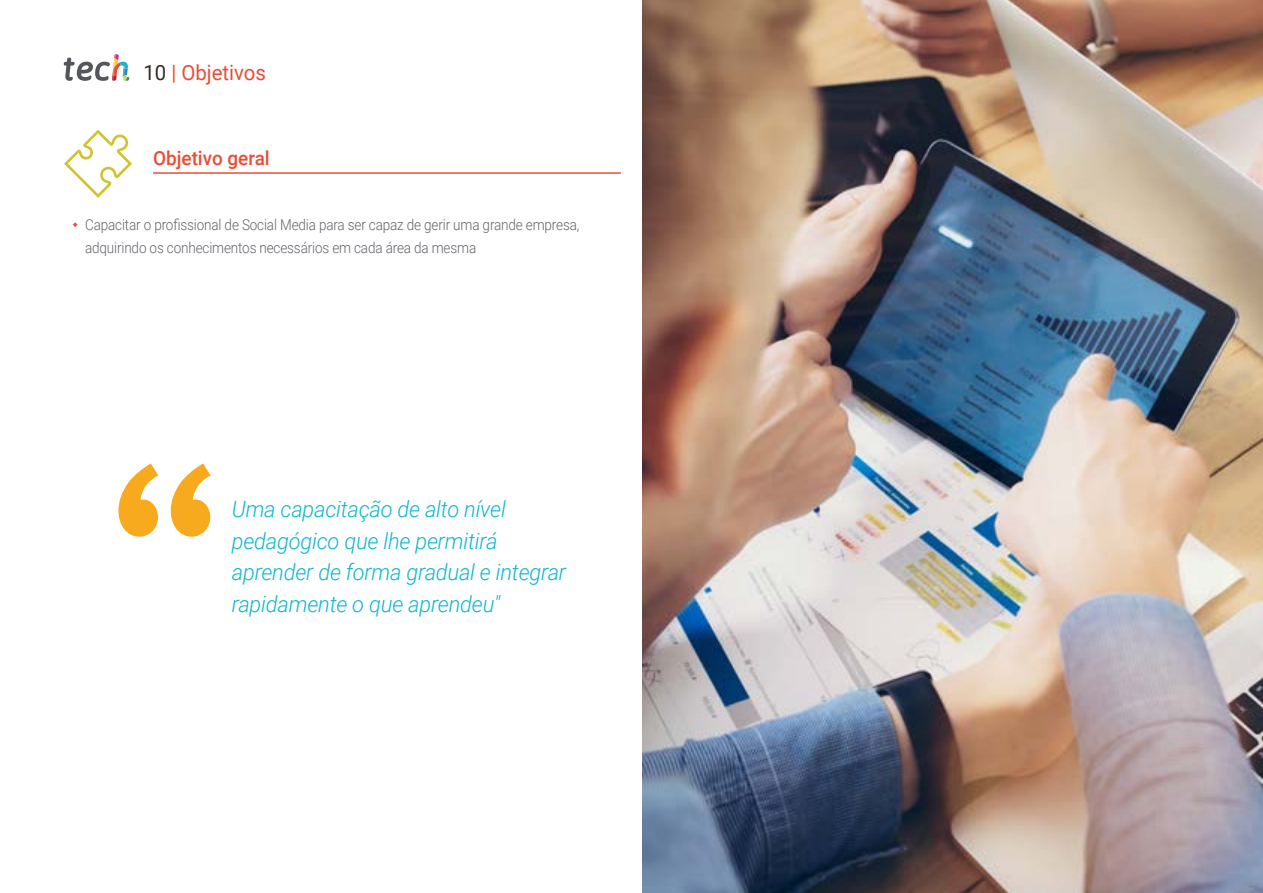
<style>
.page{position:relative;width:1263px;height:893px;background:#fff}
.page>*{position:absolute;margin:0;border:0;box-sizing:border-box;transform-origin:0 0}
.t1{font:italic 300 22.5px/31.5px "Roboto";letter-spacing:-.01em;color:#0fb6cf}
.t2{font:21px "Roboto";color:#e94d36}
.t3{font:500 19.5px "Roboto";color:#e94d35}
.t4{font:300 15px/22.5px "Roboto";letter-spacing:-.01em;color:#61646a;scale:.9 1}
.s1{color:#312e20}
</style>
<div class="page">
<hr style="left:153px;top:173px;width:468px;height:1px;background:#e94d35">
<svg style="left:64px;top:130px;width:68px;height:68px"></svg>
<svg style="left:64px;top:54px;width:65px;height:27px"></svg>
<img style="left:642px;top:0;width:621px;height:893px">
<svg style="left:118px;top:463px;width:93px;height:74px"></svg>
<h2 class="t2" style="left:144px;top:57px;width:124px"><span class="s1">10</span> | Objetivos</h2>
<h3 class="t3" style="left:153px;top:144px;width:118px">Objetivo geral</h3>
<p class="t4" style="left:85px;top:213px;width:551px">Capacitar o profissional de Social Media para ser capaz de gerir uma grande empresa, adquirindo os conhecimentos necessários em cada área da mesma</p>
<h1 class="t1" style="left:232px;top:492px;width:336px">Uma capacitação de alto nível pedagógico que lhe permitirá aprender de forma gradual e integrar rapidamente o que aprendeu"</h1>
</div>
